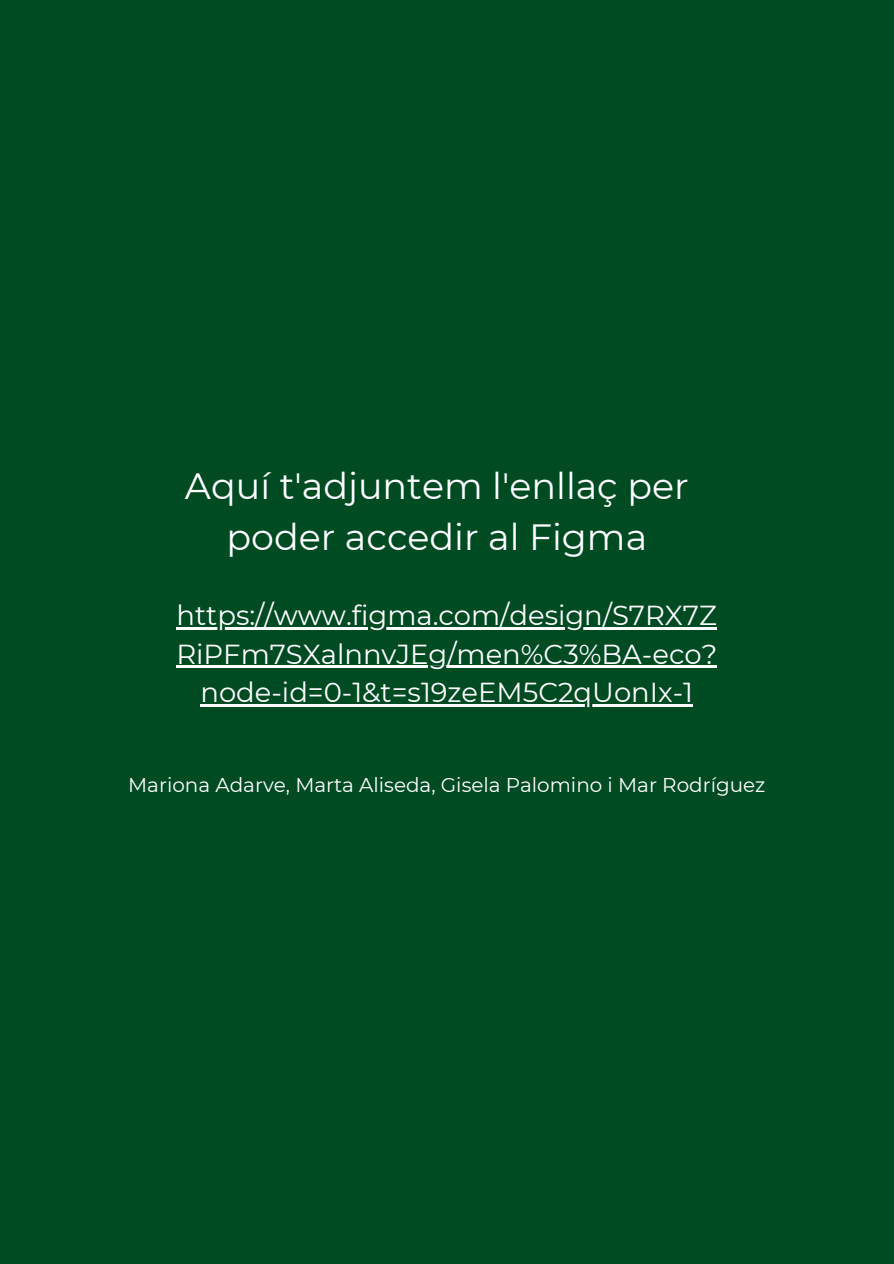
<style>
.page{position:relative;width:894px;height:1264px;background:#fff}
.page>*{position:absolute;margin:0;border:0;box-sizing:border-box;transform-origin:0 0}
.t1{font:36.45px/50.7px "Montserrat";color:#fff;text-align:center}
.t2{font:27.45px/38.2px "Montserrat";color:#fff;text-align:center}
.t3{font:19.95px "Montserrat";color:#fff}
</style>
<div class="page">
<div style="left:0;top:0;width:893px;height:1263px;background:#014b23"></div>
<hr style="left:176px;top:627px;width:540px;height:2px;background:#fff">
<hr style="left:176px;top:665px;width:541px;height:3px;background:#fff">
<hr style="left:200px;top:704px;width:493px;height:2px;background:#fff">
<h1 class="t1" style="left:185px;top:461px;width:505px">Aquí t'adjuntem l'enllaç per poder accedir al Figma</h1>
<p class="t2" style="left:176px;top:596px;width:542px">https://www.figma.com/design/S7RX7Z<br>RiPFm7SXalnnvJEg/men%C3%BA-eco? node-id=0-1&amp;t=s19zeEM5C2qUonIx-1</p>
<p class="t3" style="left:128px;top:773px;width:638px">Mariona Adarve, Marta Aliseda, Gisela Palomino i Mar Rodríguez</p>
</div>
